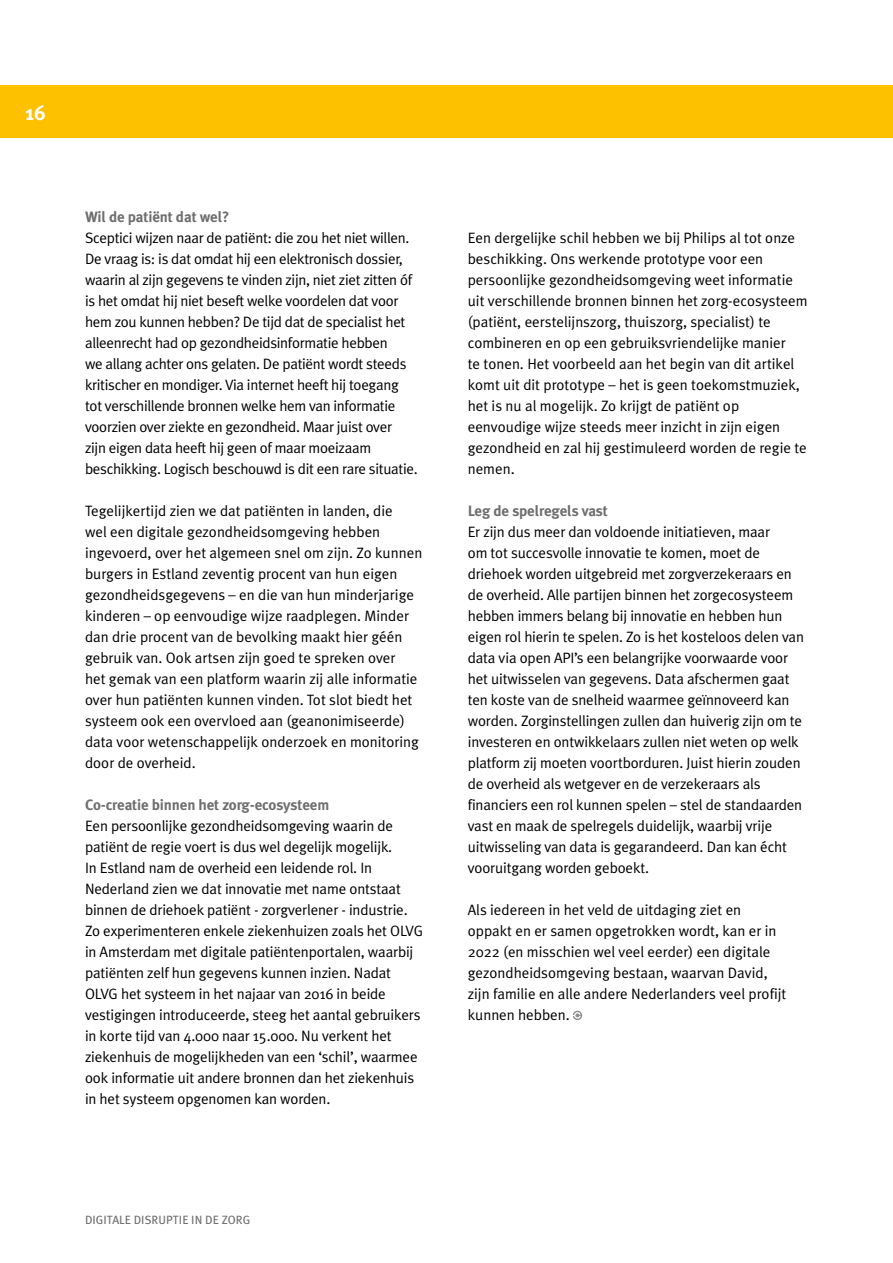
<style>
.page{position:relative;width:893px;height:1263px;background:#fff}
.page>*{position:absolute;margin:0;border:0;box-sizing:border-box;transform-origin:0 0}
.t1{font:700 21px "Meta Plus";color:#fff}
.t2{font:15px/21px "Meta Plus";letter-spacing:-.01em;color:#000}
.t3{font:700 15px "Meta Plus";letter-spacing:-.01em;color:#6f6f6f}
.t4{font:12px "Meta Plus Book Caps";color:#6f6f6f}
</style>
<div class="page">
<div style="left:0;top:86px;width:893px;height:52px;background:#fdc100"></div>
<svg style="left:573px;top:1011px;width:9px;height:9px"></svg>
<h1 class="t1" style="left:26px;top:100px;width:22px">16</h1>
<p class="t3" style="left:85px;top:208px;width:146px">Wil de patiënt dat wel?</p>
<p class="t2" style="left:85px;top:227px;width:334px">Sceptici wijzen naar de patiënt: die zou het niet willen.<br>De vraag is: is dat omdat hij een elektronisch dossier, waarin al zijn gegevens te vinden zijn, niet ziet zitten óf is het omdat hij niet beseft welke voordelen dat voor hem zou kunnen hebben? De tijd dat de specialist het alleenrecht had op gezondheidsinformatie hebben<br>we allang achter ons gelaten. De patiënt wordt steeds kritischer en mondiger. Via internet heeft hij toegang tot verschillende bronnen welke hem van informatie voorzien over ziekte en gezondheid. Maar juist over<br>zijn eigen data heeft hij geen of maar moeizaam beschikking. Logisch beschouwd is dit een rare situatie.</p>
<p class="t2" style="left:85px;top:500px;width:339px">Tegelijkertijd zien we dat patiënten in landen, die<br>wel een digitale gezondheidsomgeving hebben ingevoerd, over het algemeen snel om zijn. Zo kunnen burgers in Estland zeventig procent van hun eigen gezondheidsgegevens – en die van hun minderjarige kinderen – op eenvoudige wijze raadplegen. Minder dan drie procent van de bevolking maakt hier géén gebruik van. Ook artsen zijn goed te spreken over<br>het gemak van een platform waarin zij alle informatie over hun patiënten kunnen vinden. Tot slot biedt het systeem ook een overvloed aan (geanonimiseerde) data voor wetenschappelijk onderzoek en monitoring door de overheid.</p>
<p class="t3" style="left:85px;top:796px;width:246px">Co-creatie binnen het zorg-ecosysteem</p>
<p class="t2" style="left:85px;top:815px;width:340px">Een persoonlijke gezondheidsomgeving waarin de patiënt de regie voert is dus wel degelijk mogelijk.<br>In Estland nam de overheid een leidende rol. In Nederland zien we dat innovatie met name ontstaat binnen de driehoek patiënt - zorgverlener - industrie.<br>Zo experimenteren enkele ziekenhuizen zoals het OLVG in Amsterdam met digitale patiëntenportalen, waarbij patiënten zelf hun gegevens kunnen inzien. Nadat OLVG het systeem in het najaar van 2016 in beide vestigingen introduceerde, steeg het aantal gebruikers in korte tijd van 4.000 naar 15.000. Nu verkent het ziekenhuis de mogelijkheden van een ‘schil’, waarmee ook informatie uit andere bronnen dan het ziekenhuis in het systeem opgenomen kan worden.</p>
<p class="t4" style="left:85px;top:1213px;width:167px">DIGITALE DISRUPTIE IN DE ZORG</p>
<p class="t2" style="left:468px;top:227px;width:341px">Een dergelijke schil hebben we bij Philips al tot onze beschikking. Ons werkende prototype voor een persoonlijke gezondheidsomgeving weet informatie uit verschillende bronnen binnen het zorg-ecosysteem (patiënt, eerstelijnszorg, thuiszorg, specialist) te combineren en op een gebruiksvriendelijke manier<br>te tonen. Het voorbeeld aan het begin van dit artikel komt uit dit prototype – het is geen toekomstmuziek, het is nu al mogelijk. Zo krijgt de patiënt op eenvoudige wijze steeds meer inzicht in zijn eigen gezondheid en zal hij gestimuleerd worden de regie te nemen.</p>
<p class="t3" style="left:468px;top:502px;width:142px">Leg de spelregels vast</p>
<p class="t2" style="left:468px;top:521px;width:338px">Er zijn dus meer dan voldoende initiatieven, maar<br>om tot succesvolle innovatie te komen, moet de driehoek worden uitgebreid met zorgverzekeraars en de overheid. Alle partijen binnen het zorgecosysteem hebben immers belang bij innovatie en hebben hun eigen rol hierin te spelen. Zo is het kosteloos delen van data via open API’s een belangrijke voorwaarde voor het uitwisselen van gegevens. Data afschermen gaat ten koste van de snelheid waarmee geïnnoveerd kan worden. Zorginstellingen zullen dan huiverig zijn om te investeren en ontwikkelaars zullen niet weten op welk platform zij moeten voortborduren. Juist hierin zouden de overheid als wetgever en de verzekeraars als financiers een rol kunnen spelen – stel de standaarden vast en maak de spelregels duidelijk, waarbij vrije uitwisseling van data is gegarandeerd. Dan kan écht vooruitgang worden geboekt.</p>
<p class="t2" style="left:468px;top:899px;width:320px">Als iedereen in het veld de uitdaging ziet en oppakt en er samen opgetrokken wordt, kan er in 2022 (en misschien wel veel eerder) een digitale gezondheidsomgeving bestaan, waarvan David, zijn familie en alle andere Nederlanders veel profijt kunnen hebben.</p>
</div>
